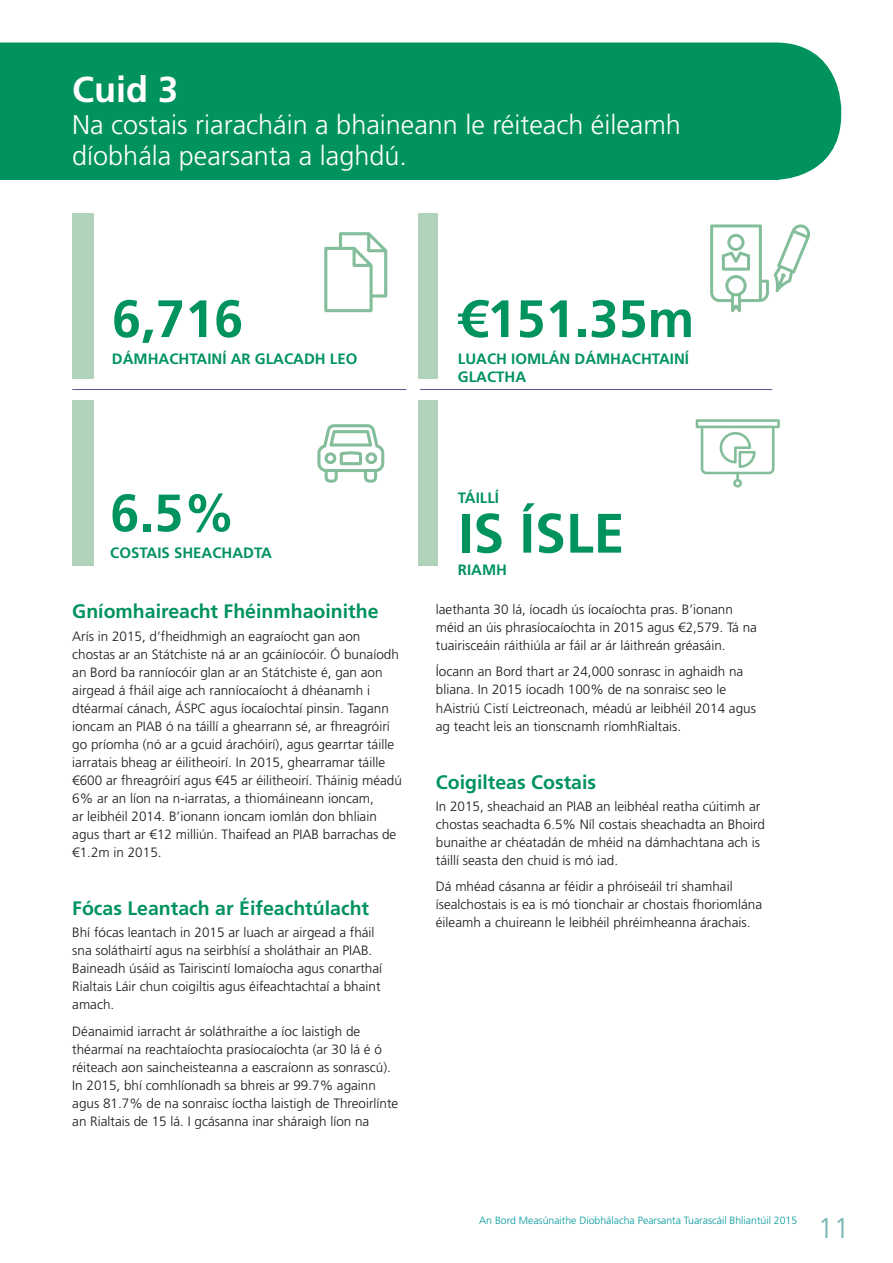
<style>
.page{position:relative;width:893px;height:1263px;background:#fff}
.page>*{position:absolute;margin:0;border:0;box-sizing:border-box;transform-origin:0 0}
.t1{font:700 55.5px "Frutiger LT Std";color:#00935e}
.t2{font:700 52.5px "Frutiger LT Std";color:#00935e}
.SECTION_HEAD{font:700 36px "Frutiger LT Std";color:#fff}
.Folio{font:300 28.5px "Frutiger LT Std";color:#71b6b8}
.SECTION_SUBHEAD{font:300 27px/31.5px "Frutiger LT Std";color:#fff}
.t3{font:700 19.5px "Frutiger LT Std";color:#00935e}
.t4{font:700 15px/18px "Frutiger LT Std";color:#00935e}
.Body_0-0__2{font:300 13.5px/18px "Frutiger LT Std";color:#1a171c}
.t5{font:300 10.5px "Frutiger LT Std";color:#00989c}
</style>
<div class="page">
<div style="left:0;top:43px;width:841px;height:137px;background:#00935e"></div>
<div style="left:72px;top:213px;width:22px;height:165px;background:#b1d3bc"></div>
<div style="left:72px;top:400px;width:22px;height:166px;background:#b1d3bc"></div>
<div style="left:419px;top:213px;width:19px;height:165px;background:#b1d3bc"></div>
<div style="left:419px;top:400px;width:19px;height:166px;background:#b1d3bc"></div>
<svg style="left:324px;top:232px;width:63px;height:80px"></svg>
<svg style="left:317px;top:424px;width:67px;height:59px"></svg>
<hr style="left:72px;top:389px;width:334px;height:1px;background:#5c598f">
<hr style="left:420px;top:389px;width:352px;height:1px;background:#5c598f">
<svg style="left:710px;top:224px;width:101px;height:88px"></svg>
<svg style="left:696px;top:419px;width:84px;height:69px"></svg>
<p class="SECTION_HEAD" style="left:72px;top:68px;width:108px">Cuid 3</p>
<p class="SECTION_SUBHEAD" style="left:72px;top:109px;width:610px">Na costais riaracháin a bhaineann le réiteach éileamh díobhála pearsanta a laghdú.</p>
<h2 class="t2" style="left:112px;top:288px;width:133px">6,716</h2>
<p class="t4" style="left:112px;top:349px;width:247px">DÁMHACHTAINÍ AR GLACADH LEO</p>
<h2 class="t2" style="left:458px;top:288px;width:238px">€151.35m</h2>
<p class="t4" style="left:458px;top:349px;width:233px">LUACH IOMLÁN DÁMHACHTAINÍ<br>GLACTHA</p>
<h2 class="t2" style="left:110px;top:482px;width:127px">6.5%</h2>
<p class="t4" style="left:110px;top:544px;width:163px">COSTAIS SHEACHADTA</p>
<h2 class="t3" style="left:72px;top:600px;width:308px">Gníomhaireacht Fhéinmhaoinithe</h2>
<p class="Body_0-0__2" style="left:72px;top:627px;width:331px">Arís in 2015, d’fheidhmigh an eagraíocht gan aon chostas ar an Státchiste ná ar an gcáiníocóir. Ó bunaíodh an Bord ba ranníocóir glan ar an Státchiste é, gan aon airgead á fháil aige ach ranníocaíocht á dhéanamh i dtéarmaí cánach, ÁSPC agus íocaíochtaí pinsin. Tagann ioncam an PIAB ó na táillí a ghearrann sé, ar fhreagróirí go príomha (nó ar a gcuid árachóirí), agus gearrtar táille iarratais bheag ar éilitheoirí. In 2015, ghearramar táille €600 ar fhreagróirí agus €45 ar éilitheoirí. Tháinig méadú 6% ar an líon na n-iarratas, a thiomáineann ioncam,<br>ar leibhéil 2014. B’ionann ioncam iomlán don bhliain agus thart ar €12 milliún. Thaifead an PIAB barrachas de €1.2m in 2015.</p>
<h2 class="t3" style="left:72px;top:896px;width:298px">Fócas Leantach ar Éifeachtúlacht</h2>
<p class="Body_0-0__2" style="left:72px;top:923px;width:311px">Bhí fócas leantach in 2015 ar luach ar airgead a fháil sna soláthairtí agus na seirbhísí a sholáthair an PIAB.<br>Baineadh úsáid as Tairiscintí Iomaíocha agus conarthaí Rialtais Láir chun coigiltis agus éifeachtachtaí a bhaint amach.</p>
<p class="Body_0-0__2" style="left:72px;top:1022px;width:328px">Déanaimid iarracht ár soláthraithe a íoc laistigh de théarmaí na reachtaíochta prasíocaíochta (ar 30 lá é ó réiteach aon saincheisteanna a eascraíonn as sonrascú).<br>In 2015, bhí comhlíonadh sa bhreis ar 99.7% againn agus 81.7% de na sonraisc íoctha laistigh de Threoirlínte an Rialtais de 15 lá. I gcásanna inar sháraigh líon na</p>
<p class="t4" style="left:458px;top:489px;width:43px">TÁILLÍ</p>
<h1 class="t1" style="left:458px;top:501px;width:168px">IS ÍSLE</h1>
<p class="t4" style="left:458px;top:560px;width:51px">RIAMH</p>
<p class="Body_0-0__2" style="left:436px;top:600px;width:323px">laethanta 30 lá, íocadh ús íocaíochta pras. B’ionann méid an úis phrasíocaíochta in 2015 agus €2,579. Tá na tuairisceáin ráithiúla ar fáil ar ár láithreán gréasáin.</p>
<p class="Body_0-0__2" style="left:436px;top:663px;width:322px">Íocann an Bord thart ar 24,000 sonrasc in aghaidh na bliana. In 2015 íocadh 100% de na sonraisc seo le hAistriú Cistí Leictreonach, méadú ar leibhéil 2014 agus ag teacht leis an tionscnamh ríomhRialtais.</p>
<h2 class="t3" style="left:436px;top:770px;width:162px">Coigilteas Costais</h2>
<p class="Body_0-0__2" style="left:436px;top:797px;width:331px">In 2015, sheachaid an PIAB an leibhéal reatha cúitimh ar chostas seachadta 6.5% Níl costais sheachadta an Bhoird bunaithe ar chéatadán de mhéid na dámhachtana ach is táillí seasta den chuid is mó iad.</p>
<p class="Body_0-0__2" style="left:436px;top:878px;width:328px">Dá mhéad cásanna ar féidir a phróiseáil trí shamhail ísealchostais is ea is mó tionchair ar chostais fhoriomlána éileamh a chuireann le leibhéil phréimheanna árachais.</p>
<p class="t5" style="left:479px;top:1214px;width:320px">An Bord Measúnaithe Díobhálacha Pearsanta Tuarascáil Bhliantúil 2015</p>
<p class="Folio" style="left:818px;top:1211px;width:33px">11</p>
</div>
